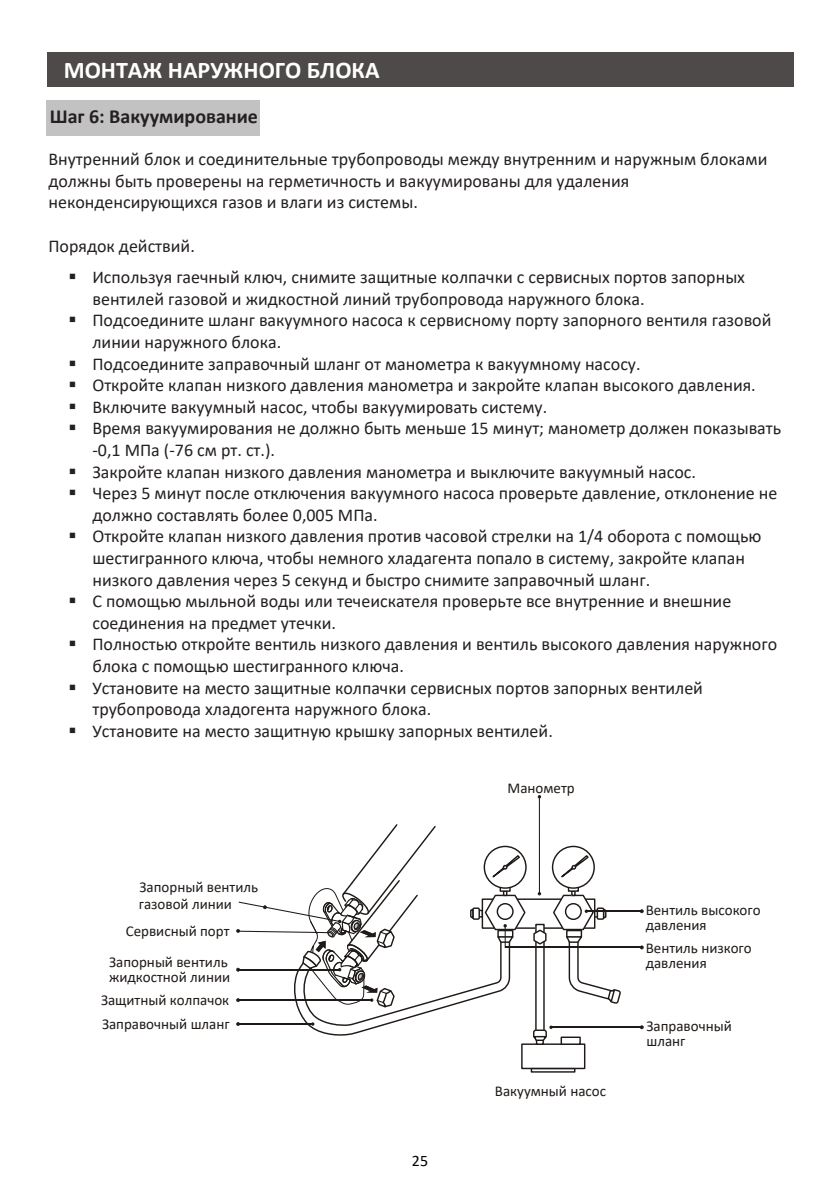
<style>
.page{position:relative;width:840px;height:1192px;background:#fff}
.page>*{position:absolute;margin:0;border:0;box-sizing:border-box;transform-origin:0 0}
.t1{font:700 24px "Calibri";color:#fff}
.t2{font:700 20px "Calibri";color:#241f21}
.t3{font:18px/21.6px "Calibri";color:#241f21}
.t4{font:16px "Calibri";color:#000}
.t5{font:15px/15px "Calibri";color:#1f1a17}
</style>
<div class="page">
<div style="left:47px;top:52px;width:747px;height:35px;background:#4f4a4a"></div>
<hr style="left:586px;top:911px;width:56px;height:1px;background:#1f1a17">
<svg style="left:640px;top:909px;width:4px;height:4px"></svg>
<div style="left:521px;top:1043px;width:64px;height:26px;border:1px solid #1f1a17"></div>
<svg style="left:531px;top:1068px;width:44px;height:5px"></svg>
<div style="left:536px;top:1039px;width:8px;height:6px;border:1px solid #1f1a17"></div>
<div style="left:561px;top:1037px;width:20px;height:8px;border:1px solid #1f1a17"></div>
<hr style="left:505px;top:947px;width:137px;height:1px;background:#1f1a17">
<hr style="left:551px;top:1027px;width:91px;height:1px;background:#1f1a17">
<svg style="left:640px;top:1025px;width:4px;height:4px"></svg>
<svg style="left:236px;top:795px;width:386px;height:249px"></svg>
<div style="left:46px;top:100px;width:214px;height:36px;background:#c2c2c2"></div>
<h1 class="t1" style="left:64px;top:53px;width:317px">МОНТАЖ НАРУЖНОГО БЛОКА</h1>
<p class="t2" style="left:50px;top:102px;width:210px">Шаг 6: Вакуумирование</p>
<p class="t3" style="left:48px;top:148px;width:720px">Внутренний блок и соединительные трубопроводы между внутренним и наружным блоками должны быть проверены на герметичность и вакуумированы для удаления неконденсирующихся газов и влаги из системы.</p>
<p class="t3" style="left:48px;top:234px;width:148px">Порядок действий.</p>
<p class="t3" style="left:92px;top:266px;width:654px;text-indent:-24px">▪ Используя гаечный ключ, снимите защитные колпачки с сервисных портов запорных вентилей газовой и жидкостной линий трубопровода наружного блока.</p>
<p class="t3" style="left:92px;top:309px;width:681px;text-indent:-24px">▪ Подсоедините шланг вакуумного насоса к сервисному порту запорного вентиля газовой линии наружного блока.</p>
<p class="t3" style="left:68px;top:352px;width:574px">▪ Подсоедините заправочный шланг от манометра к вакуумному насосу.</p>
<p class="t3" style="left:68px;top:374px;width:689px">▪ Откройте клапан низкого давления манометра и закройте клапан высокого давления.</p>
<p class="t3" style="left:68px;top:395px;width:480px">▪ Включите вакуумный насос, чтобы вакуумировать систему.</p>
<p class="t3" style="left:92px;top:417px;width:690px;text-indent:-24px">▪ Время вакуумирования не должно быть меньше 15 минут; манометр должен показывать -0,1 МПа (-76 см рт. ст.).</p>
<p class="t3" style="left:68px;top:460px;width:629px">▪ Закройте клапан низкого давления манометра и выключите вакуумный насос.</p>
<p class="t3" style="left:92px;top:482px;width:687px;text-indent:-24px">▪ Через 5 минут после отключения вакуумного насоса проверьте давление, отклонение не должно составлять более 0,005 МПа.</p>
<p class="t3" style="left:92px;top:525px;width:671px;text-indent:-24px">▪ Откройте клапан низкого давления против часовой стрелки на 1/4 оборота с помощью шестигранного ключа, чтобы немного хладагента попало в систему, закройте клапан низкого давления через 5 секунд и быстро снимите заправочный шланг.</p>
<p class="t3" style="left:92px;top:590px;width:640px;text-indent:-24px">▪ С помощью мыльной воды или течеискателя проверьте все внутренние и внешние соединения на предмет утечки.</p>
<p class="t3" style="left:92px;top:633px;width:686px;text-indent:-24px">▪ Полностью откройте вентиль низкого давления и вентиль высокого давления наружного блока с помощью шестигранного ключа.</p>
<p class="t3" style="left:92px;top:676px;width:612px;text-indent:-24px">▪ Установите на место защитные колпачки сервисных портов запорных вентилей трубопровода хладогента наружного блока.</p>
<p class="t3" style="left:68px;top:719px;width:486px">▪ Установите на место защитную крышку запорных вентилей.</p>
<p class="t5" style="left:139px;top:877px;width:121px;line-height:17.6px">Запорный вентиль газовой линии</p>
<p class="t5" style="left:109px;top:915px;width:122px;line-height:31.4px;text-align:right">Сервисный порт<br>Запорный вентиль</p>
<p class="t5" style="left:101px;top:965px;width:131px;line-height:23.6px;text-align:center">жидкостной линии<br>Защитный колпачок<br>Заправочный шланг</p>
<p class="t4" style="left:412px;top:1149px;width:18px">25</p>
<p class="t5" style="left:508px;top:780px;width:69px">Манометр</p>
<p class="t5" style="left:495px;top:1083px;width:113px">Вакуумный насос</p>
<p class="t5" style="left:646px;top:903px;width:116px">Вентиль высокого давления</p>
<p class="t5" style="left:646px;top:941px;width:107px">Вентиль низкого давления</p>
<p class="t5" style="left:646px;top:1018px;width:87px">Заправочный шланг</p>
</div>
